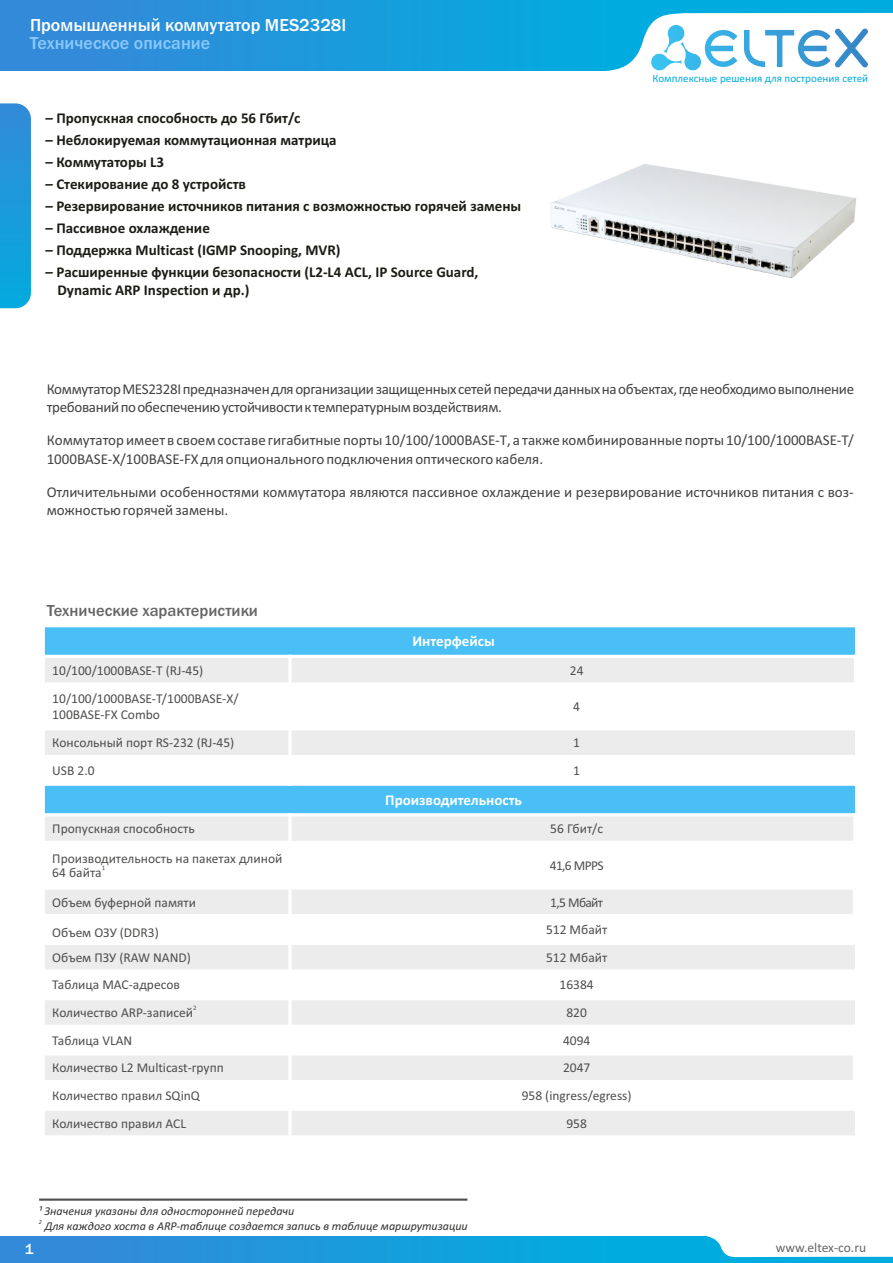
<style>
.page{position:relative;width:893px;height:1263px;background:#fff}
.page>*{position:absolute;margin:0;border:0;box-sizing:border-box;transform-origin:0 0}
.t1{font:500 18px "Franklin Gothic";color:#fff}
.t2{font:500 18px "Franklin Gothic";color:#8ac9fc}
.t3{font:500 16.5px "Franklin Gothic";color:#666}
.t4{font:700 15px/18.3px "Calibri";color:#1c1c17}
.t5{font:15px/18.3px "Calibri";color:#434242}
.t6{font:15px/18.3px "Calibri";letter-spacing:-.025em;color:#434242}
.t7{font:700 15px "Calibri";color:#fff}
.t8{font:500 15px "Franklin Gothic";color:#fff}
.t9{font:13.5px/16.5px "Calibri";color:#4e4e4d}
.t10{font:13.5px "Calibri";color:#666}
.t11{font:italic 12px "Calibri";color:#313130}
.t12{font:11.1px "Calibri";color:#00acdf}
.t13{font:6.75px "Calibri";color:#4e4e4d}
.t14{font:italic 6px "Calibri";color:#313130}
</style>
<div class="page">
<svg style="left:0;top:103px;width:31px;height:205px;background:#1f9bdc"></svg>
<div style="left:0;top:0;width:893px;height:71px;background:linear-gradient(to right,#3489d9,#00b4e0)"></div>
<svg style="left:589px;top:13px;width:304px;height:58px"></svg>
<div style="left:0;top:1236px;width:893px;height:27px;background:linear-gradient(to right,#3489d9,#00b4e0)"></div>
<svg style="left:703px;top:1236px;width:190px;height:21px"></svg>
<hr style="left:39px;top:1198px;width:428px;height:3px;background:#4e4e4d">
<div style="left:44px;top:626px;width:811px;height:30px;background:#49bff5"></div>
<div style="left:44px;top:656px;width:246px;height:28px;background:#ececec"></div>
<div style="left:290px;top:656px;width:565px;height:28px;background:#ececec"></div>
<div style="left:44px;top:729px;width:246px;height:27px;background:#ececec"></div>
<div style="left:290px;top:729px;width:565px;height:27px;background:#ececec"></div>
<div style="left:44px;top:784px;width:811px;height:31px;background:#49bff5"></div>
<div style="left:44px;top:815px;width:246px;height:27px;background:#ececec"></div>
<div style="left:290px;top:815px;width:565px;height:27px;background:#ececec"></div>
<div style="left:44px;top:888px;width:246px;height:28px;background:#ececec"></div>
<div style="left:290px;top:888px;width:565px;height:28px;background:#ececec"></div>
<div style="left:44px;top:943px;width:246px;height:28px;background:#ececec"></div>
<div style="left:290px;top:943px;width:565px;height:28px;background:#ececec"></div>
<div style="left:44px;top:999px;width:246px;height:27px;background:#ececec"></div>
<div style="left:290px;top:999px;width:565px;height:27px;background:#ececec"></div>
<div style="left:44px;top:1054px;width:246px;height:27px;background:#ececec"></div>
<div style="left:290px;top:1054px;width:565px;height:27px;background:#ececec"></div>
<div style="left:44px;top:1109px;width:246px;height:28px;background:#ececec"></div>
<div style="left:290px;top:1109px;width:565px;height:28px;background:#ececec"></div>
<hr style="left:43px;top:624px;width:2px;height:514px;background:#fff">
<hr style="left:288px;top:813px;width:4px;height:325px;background:#fff">
<hr style="left:288px;top:655px;width:4px;height:131px;background:#fff">
<hr style="left:853px;top:1052px;width:4px;height:59px;background:#fff">
<hr style="left:853px;top:886px;width:4px;height:31px;background:#fff">
<hr style="left:853px;top:813px;width:3px;height:31px;background:#fff">
<hr style="left:854px;top:655px;width:2px;height:75px;background:#fff">
<hr style="left:43px;top:1135px;width:812px;height:3px;background:#fff">
<hr style="left:43px;top:1108px;width:814px;height:3px;background:#fff">
<hr style="left:43px;top:1080px;width:814px;height:3px;background:#fff">
<hr style="left:43px;top:1052px;width:814px;height:3px;background:#fff">
<hr style="left:43px;top:1025px;width:812px;height:3px;background:#fff">
<hr style="left:43px;top:997px;width:812px;height:3px;background:#fff">
<hr style="left:43px;top:969px;width:812px;height:4px;background:#fff">
<hr style="left:43px;top:942px;width:812px;height:3px;background:#fff">
<hr style="left:43px;top:914px;width:814px;height:3px;background:#fff">
<hr style="left:43px;top:886px;width:814px;height:4px;background:#fff">
<hr style="left:43px;top:841px;width:813px;height:3px;background:#fff">
<hr style="left:43px;top:813px;width:813px;height:3px;background:#fff">
<svg style="left:45px;top:784px;width:810px;height:2px;background:#e9f7fd"></svg>
<hr style="left:43px;top:755px;width:813px;height:3px;background:#fff">
<hr style="left:43px;top:727px;width:813px;height:3px;background:#fff">
<hr style="left:43px;top:682px;width:813px;height:4px;background:#fff">
<hr style="left:43px;top:655px;width:813px;height:3px;background:#fff">
<hr style="left:43px;top:624px;width:812px;height:3px;background:#fff">
<img style="left:550px;top:164px;width:306px;height:114px">
<h1 class="t1" style="left:30px;top:19px;width:318px">Промышленный коммутатор MES2328I</h1>
<h1 class="t2" style="left:30px;top:36px;width:182px">Техническое описание</h1>
<p class="t4" style="left:46px;top:110px;width:256px">– Пропускная способность до 56 Гбит/c</p>
<p class="t4" style="left:46px;top:132px;width:293px">– Неблокируемая коммутационная матрица</p>
<p class="t4" style="left:46px;top:154px;width:120px">– Коммутаторы L3</p>
<p class="t4" style="left:46px;top:176px;width:202px">– Стекирование до 8 устройств</p>
<p class="t4" style="left:46px;top:198px;width:477px">– Резервирование источников питания с возможностью горячей замены</p>
<p class="t4" style="left:46px;top:220px;width:166px">– Пассивное охлаждение</p>
<p class="t4" style="left:46px;top:242px;width:297px">– Поддержка Multicast (IGMP Snooping, MVR)</p>
<p class="t4" style="left:57px;top:264px;width:422px;text-indent:-12px">– Расширенные функции безопасности (L2-L4 ACL, IP Source Guard,<br>Dynamic ARP Inspection и др.)</p>
<p class="t12" style="left:652px;top:73px;width:217px">Комплексные решения для построения сетей</p>
<p class="t6" style="left:47px;top:381px;width:809px">Коммутатор MES2328I предназначен для организации защищенных сетей передачи данных на объектах, где необходимо выполнение требований по обеспечению устойчивости к температурным воздействиям.</p>
<p class="t5" style="left:47px;top:432px;width:809px">Коммутатор имеет в своем составе гигабитные порты 10/100/1000BASE-T, а также комбинированные порты 10/100/1000BASE-T/<br>1000BASE-X/100BASE-FX для опционального подключения оптического кабеля.</p>
<p class="t5" style="left:47px;top:484px;width:809px">Отличительными особенностями коммутатора являются пассивное охлаждение и резервирование источников питания с воз&shy;можностью горячей замены.</p>
<p class="t3" style="left:47px;top:604px;width:213px">Технические характеристики</p>
<p class="t7" style="left:412px;top:635px;width:84px">Интерфейсы</p>
<p class="t9" style="left:52px;top:663px;width:153px">10/100/1000BASE-T (RJ-45)</p>
<p class="t9" style="left:570px;top:663px;width:15px">24</p>
<p class="t9" style="left:52px;top:691px;width:188px">10/100/1000BASE-T/1000BASE-X/<br>100BASE-FX Combo</p>
<p class="t9" style="left:573px;top:699px;width:8px">4</p>
<p class="t9" style="left:52px;top:736px;width:183px">Консольный порт RS-232 (RJ-45)</p>
<p class="t9" style="left:573px;top:736px;width:8px">1</p>
<p class="t9" style="left:52px;top:763px;width:44px">USB 2.0</p>
<p class="t9" style="left:573px;top:763px;width:8px">1</p>
<p class="t7" style="left:385px;top:793px;width:138px">Производительность</p>
<p class="t9" style="left:52px;top:821px;width:144px">Пропускная способность</p>
<p class="t9" style="left:550px;top:821px;width:54px">56 Гбит/с</p>
<p class="t9" style="left:52px;top:851px;width:232px">Производительность на пакетах длиной</p>
<p class="t13" style="left:102px;top:865px;width:5px">1</p>
<p class="t9" style="left:52px;top:865px;width:51px">64 байта</p>
<p class="t9" style="left:550px;top:858px;width:55px">41,6 MPPS</p>
<p class="t9" style="left:52px;top:895px;width:145px">Объем буферной памяти</p>
<p class="t9" style="left:550px;top:895px;width:54px">1,5 Мбайт</p>
<p class="t9" style="left:52px;top:925px;width:108px">Объем ОЗУ (DDR3)</p>
<p class="t9" style="left:546px;top:922px;width:63px">512 Мбайт</p>
<p class="t9" style="left:52px;top:950px;width:140px">Объем ПЗУ (RAW NAND)</p>
<p class="t9" style="left:546px;top:950px;width:63px">512 Мбайт</p>
<p class="t9" style="left:52px;top:978px;width:129px">Таблица MAC-адресов</p>
<p class="t9" style="left:560px;top:978px;width:36px">16384</p>
<p class="t13" style="left:193px;top:1005px;width:5px">2</p>
<p class="t9" style="left:52px;top:1005px;width:142px">Количество ARP-записей</p>
<p class="t9" style="left:566px;top:1005px;width:22px">820</p>
<p class="t9" style="left:52px;top:1033px;width:81px">Таблица VLAN</p>
<p class="t9" style="left:563px;top:1033px;width:29px">4094</p>
<p class="t9" style="left:52px;top:1061px;width:173px">Количество L2 Multicast-групп</p>
<p class="t9" style="left:563px;top:1061px;width:29px">2047</p>
<p class="t9" style="left:52px;top:1088px;width:149px">Количество правил SQinQ</p>
<p class="t9" style="left:522px;top:1088px;width:111px">958 (ingress/egress)</p>
<p class="t9" style="left:52px;top:1116px;width:135px">Количество правил ACL</p>
<p class="t9" style="left:566px;top:1116px;width:22px">958</p>
<p class="t11" style="left:39px;top:1206px;width:257px">¹ Значения указаны для односторонней передачи</p>
<p class="t14" style="left:39px;top:1219px;width:5px">2</p>
<p class="t11" style="left:45px;top:1221px;width:425px">Для каждого хоста в ARP-таблице создается запись в таблице маршрутизации</p>
<p class="t8" style="left:25px;top:1243px;width:10px">1</p>
<p class="t10" style="left:776px;top:1242px;width:92px">www.eltex-co.ru</p>
</div>
